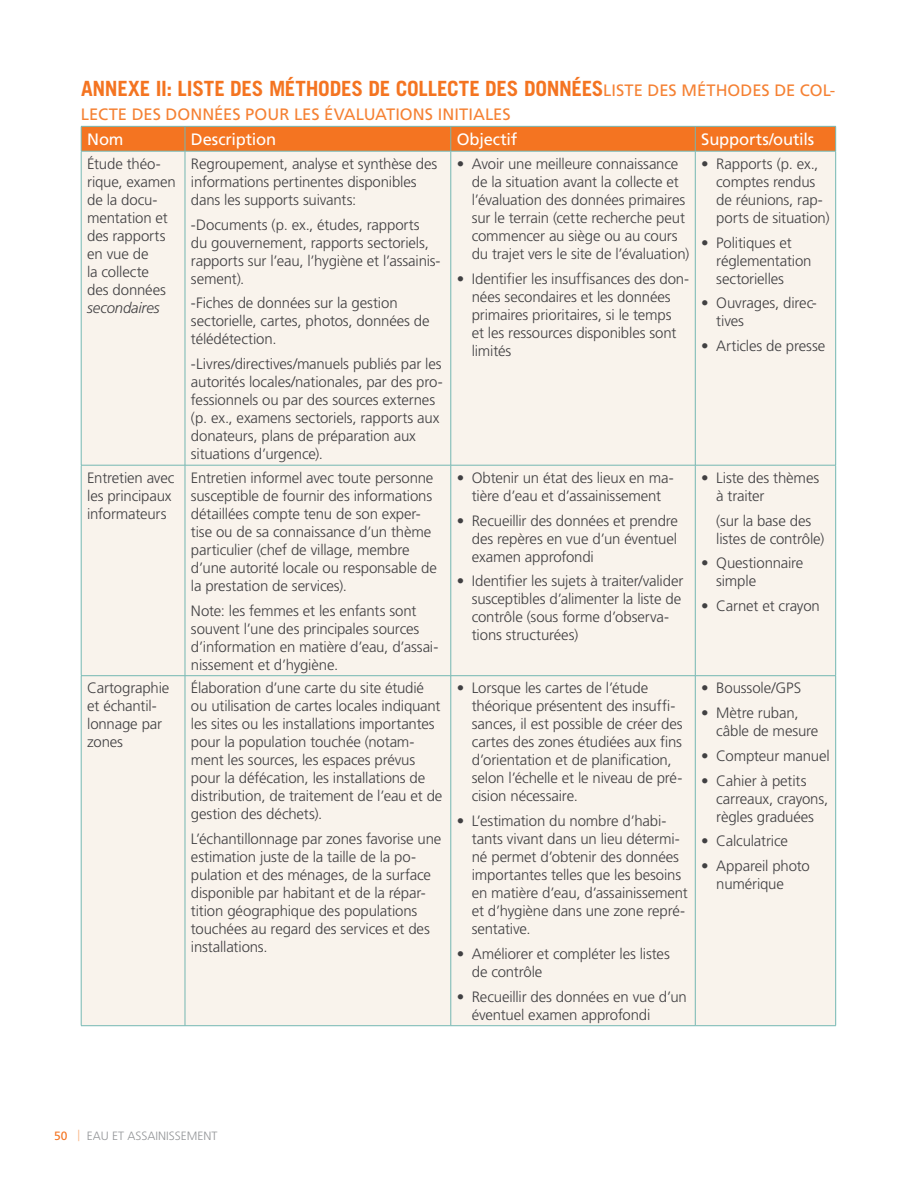
<style>
.page{position:relative;width:918px;height:1188px;background:#fff}
.page>*{position:absolute;margin:0;border:0;box-sizing:border-box;transform-origin:0 0}
.t1{font:700 21px "Trade Gothic LT Std";letter-spacing:-.01em;color:#f47421}
.t2{font:16.5px "Frutiger";letter-spacing:.005em;color:#f58133}
.t3{font:16.5px "Frutiger";letter-spacing:-.01em;color:#fff}
.t4{font:300 15px/18px "Frutiger";letter-spacing:-.01em;color:#414042}
.t5{font:italic 300 15px "Frutiger";letter-spacing:-.015em;color:#414042}
.t6{font:300 12px "Frutiger";color:#939598}
.s1{font-family:"Frutiger";font-weight:400;font-size:16.5px;color:#f58133}
.s2{font-weight:400;color:#f47421}
.s3{font-size:15px;color:#fab584}
</style>
<div class="page">
<div style="left:82px;top:152px;width:753px;height:873px;background:#f9f3ec"></div>
<svg style="left:81px;top:126px;width:755px;height:25px;background:#ed7729"></svg>
<hr style="left:81px;top:151px;width:104px;height:1px;background:#74b7b2">
<hr style="left:81px;top:151px;width:1px;height:314px;background:#74b7b2">
<hr style="left:185px;top:151px;width:266px;height:1px;background:#74b7b2">
<hr style="left:185px;top:151px;width:1px;height:314px;background:#74b7b2">
<hr style="left:451px;top:151px;width:244px;height:1px;background:#74b7b2">
<hr style="left:451px;top:151px;width:1px;height:314px;background:#74b7b2">
<hr style="left:695px;top:151px;width:141px;height:1px;background:#74b7b2">
<hr style="left:695px;top:151px;width:1px;height:314px;background:#74b7b2">
<hr style="left:835px;top:151px;width:1px;height:314px;background:#74b7b2">
<hr style="left:81px;top:465px;width:104px;height:1px;background:#74b7b2">
<hr style="left:81px;top:465px;width:1px;height:211px;background:#74b7b2">
<hr style="left:185px;top:465px;width:266px;height:1px;background:#74b7b2">
<hr style="left:185px;top:465px;width:1px;height:211px;background:#74b7b2">
<hr style="left:451px;top:465px;width:244px;height:1px;background:#74b7b2">
<hr style="left:451px;top:465px;width:1px;height:211px;background:#74b7b2">
<hr style="left:695px;top:465px;width:141px;height:1px;background:#74b7b2">
<hr style="left:695px;top:465px;width:1px;height:211px;background:#74b7b2">
<hr style="left:835px;top:465px;width:1px;height:211px;background:#74b7b2">
<hr style="left:81px;top:675px;width:104px;height:1px;background:#74b7b2">
<hr style="left:81px;top:676px;width:1px;height:350px;background:#74b7b2">
<hr style="left:185px;top:675px;width:266px;height:1px;background:#74b7b2">
<hr style="left:185px;top:676px;width:1px;height:350px;background:#74b7b2">
<hr style="left:451px;top:675px;width:244px;height:1px;background:#74b7b2">
<hr style="left:451px;top:676px;width:1px;height:350px;background:#74b7b2">
<hr style="left:695px;top:675px;width:141px;height:1px;background:#74b7b2">
<hr style="left:695px;top:676px;width:1px;height:350px;background:#74b7b2">
<hr style="left:835px;top:676px;width:1px;height:350px;background:#74b7b2">
<hr style="left:81px;top:1025px;width:104px;height:1px;background:#74b7b2">
<hr style="left:185px;top:1025px;width:266px;height:1px;background:#74b7b2">
<hr style="left:451px;top:1025px;width:244px;height:1px;background:#74b7b2">
<hr style="left:695px;top:1025px;width:141px;height:1px;background:#74b7b2">
<h1 class="t1" style="left:81px;top:76px;width:756px">ANNEXE II: LISTE DES MÉTHODES DE COLLECTE DES DONNÉES<span class="s1">LISTE DES M ÉTHOD ES DE COL-</span></h1>
<p class="t2" style="left:81px;top:105px;width:429px">LECTE DES DO NNÉES PO UR LES ÉVALUATIO NS I NITIALES</p>
<p class="t3" style="left:87px;top:130px;width:38px">NOM</p>
<p class="t3" style="left:191px;top:130px;width:87px">DESCRIPTION</p>
<p class="t3" style="left:457px;top:130px;width:62px">OBJECTIF</p>
<p class="t3" style="left:701px;top:130px;width:115px">SUPPORTS/OUTILS</p>
<p class="t4" style="left:87px;top:155px;width:90px">Étude théo&shy;rique, examen de la docu&shy;mentation et des rapports en vue de<br>la collecte<br>des données</p>
<p class="t5" style="left:87px;top:299px;width:74px">secondaires</p>
<p class="t4" style="left:716px;top:155px;width:115px;text-indent:-15px">• Rapports (p. ex., comptes rendus de réunions, rap&shy;ports de situation)</p>
<p class="t4" style="left:716px;top:233px;width:97px;text-indent:-15px">• Politiques et réglementation sectorielles</p>
<p class="t4" style="left:716px;top:294px;width:102px;text-indent:-15px">• Ouvrages, direc&shy;tives</p>
<p class="t4" style="left:701px;top:337px;width:126px">• Articles de presse</p>
<p class="t4" style="left:191px;top:155px;width:248px">Regroupement, analyse et synthèse des informations pertinentes disponibles dans les supports suivants:</p>
<p class="t4" style="left:191px;top:215px;width:251px">-Documents (p. ex., études, rapports<br>du gouvernement, rapports sectoriels, rapports sur l’eau, l’hygiène et l’assainis&shy;sement).</p>
<p class="t4" style="left:191px;top:294px;width:240px">-Fiches de données sur la gestion sectorielle, cartes, photos, données de télédétection.</p>
<p class="t4" style="left:191px;top:355px;width:253px">-Livres/directives/manuels publiés par les autorités locales/nationales, par des pro&shy;fessionnels ou par des sources externes (p. ex., examens sectoriels, rapports aux donateurs, plans de préparation aux situations d’urgence).</p>
<p class="t4" style="left:472px;top:155px;width:219px;text-indent:-15px">• Avoir une meilleure connaissance de la situation avant la collecte et l’évaluation des données primaires sur le terrain (cette recherche peut commencer au siège ou au cours du trajet vers le site de l’évaluation)</p>
<p class="t4" style="left:472px;top:269px;width:219px;text-indent:-15px">• Identifier les insuffisances des don&shy;nées secondaires et les données primaires prioritaires, si le temps<br>et les ressources disponibles sont limités</p>
<p class="t4" style="left:87px;top:469px;width:89px">Entretien avec les principaux informateurs</p>
<p class="t4" style="left:191px;top:469px;width:248px">Entretien informel avec toute personne susceptible de fournir des informations détaillées compte tenu de son exper&shy;tise ou de sa connaissance d’un thème particulier (chef de village, membre d’une autorité locale ou responsable de la prestation de services).</p>
<p class="t4" style="left:191px;top:601px;width:249px">Note: les femmes et les enfants sont souvent l’une des principales sources d’information en matière d’eau, d’assai&shy;nissement et d’hygiène.</p>
<p class="t4" style="left:87px;top:679px;width:84px">Cartographie et échantil&shy;lonnage par zones</p>
<p class="t4" style="left:191px;top:679px;width:253px">Élaboration d’une carte du site étudié ou utilisation de cartes locales indiquant les sites ou les installations importantes pour la population touchée (notam&shy;ment les sources, les espaces prévus pour la défécation, les installations de distribution, de traitement de l’eau et de gestion des déchets).</p>
<p class="t4" style="left:191px;top:830px;width:252px">L’échantillonnage par zones favorise une estimation juste de la taille de la po&shy;pulation et des ménages, de la surface disponible par habitant et de la répar&shy;tition géographique des populations touchées au regard des services et des installations.</p>
<p class="t4" style="left:457px;top:469px;width:218px;text-align:center">• Obtenir un état des lieux en ma&shy;tière d’eau et d’assainissement</p>
<p class="t4" style="left:472px;top:511px;width:208px;text-align:justify;text-indent:-15px">• Recueillir des données et prendre des repères en vue d’un éventuel examen approfondi</p>
<p class="t4" style="left:472px;top:572px;width:213px;text-indent:-15px">• Identifier les sujets à traiter/valider susceptibles d’alimenter la liste de contrôle (sous forme d’observa&shy;tions structurées)</p>
<p class="t4" style="left:716px;top:469px;width:104px;text-indent:-15px">• Liste des thèmes à traiter</p>
<p class="t4" style="left:716px;top:511px;width:110px">(sur la base des listes de contrôle)</p>
<p class="t4" style="left:716px;top:554px;width:89px;text-indent:-15px">• Questionnaire simple</p>
<p class="t4" style="left:701px;top:597px;width:120px">• Carnet et crayon</p>
<p class="t4" style="left:472px;top:679px;width:212px;text-indent:-15px">• Lorsque les cartes de l’étude théorique présentent des insuffi&shy;sances, il est possible de créer des cartes des zones étudiées aux fins d’orientation et de planification, selon l’échelle et le niveau de pré&shy;cision nécessaire.</p>
<p class="t4" style="left:472px;top:812px;width:218px;text-indent:-15px">• L’estimation du nombre d’habi&shy;tants vivant dans un lieu détermi&shy;né permet d’obtenir des données importantes telles que les besoins en matière d’eau, d’assainissement et d’hygiène dans une zone repré&shy;sentative.</p>
<p class="t4" style="left:472px;top:945px;width:200px;text-indent:-15px">• Améliorer et compléter les listes de contrôle</p>
<p class="t4" style="left:472px;top:988px;width:217px;text-indent:-15px">• Recueillir des données en vue d’un éventuel examen approfondi</p>
<p class="t4" style="left:701px;top:679px;width:102px">• Boussole/GPS</p>
<p class="t4" style="left:716px;top:704px;width:104px;text-indent:-15px">• Mètre ruban, câble de mesure</p>
<p class="t4" style="left:701px;top:747px;width:130px">• Compteur manuel</p>
<p class="t4" style="left:716px;top:772px;width:113px;text-indent:-15px">• Cahier à petits carreaux, crayons, règles graduées</p>
<p class="t4" style="left:701px;top:832px;width:88px">• Calculatrice</p>
<p class="t4" style="left:716px;top:857px;width:95px;text-indent:-15px">• Appareil photo numérique</p>
<p class="t6" style="left:54px;top:1129px;width:165px"><span class="s2">50</span> <span class="s3">|</span> EAU ET ASSAINISSEMENT</p>
</div>
